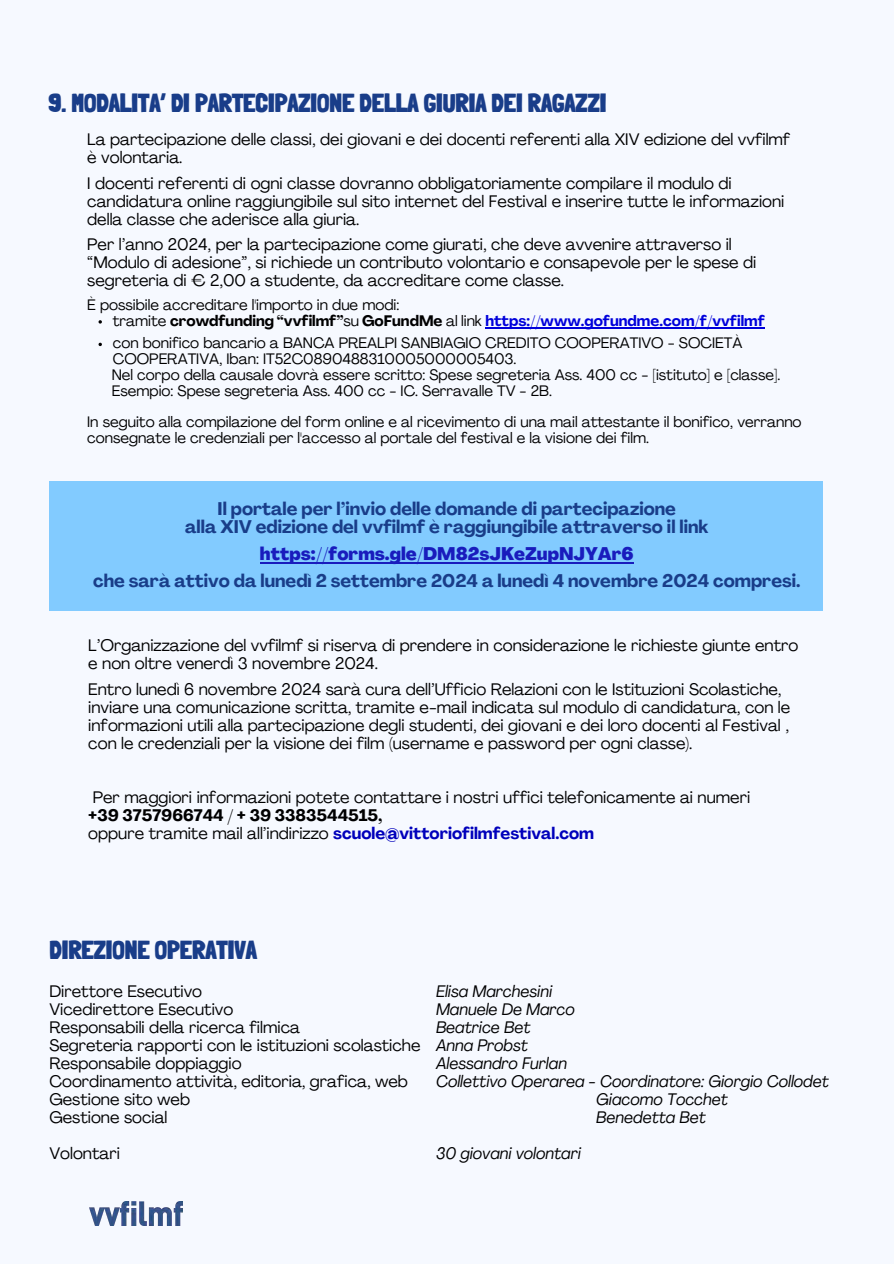
<style>
.page{position:relative;width:894px;height:1264px;background:#fff}
.page>*{position:absolute;margin:0;border:0;box-sizing:border-box;transform-origin:0 0}
.t1{font:900 25.5px "Londrina Solid";color:#193d89}
.t2{font:700 18px/18px "Agrandir";color:#193d89;text-align:center}
.t3{font:16.5px/18px "Agrandir";color:#000}
.t4{font:italic 16.5px "Agrandir";color:#000}
.t5{font:15px/15.8px "Agrandir";color:#000}
.s1{font-weight:700}
.s2{font-weight:700;color:#0000db}
.s3{font-weight:800;color:#191cbd}
.s4{font-weight:700;color:#00b}
</style>
<div class="page">
<div style="left:0;top:0;width:893px;height:1263px;background:#f6f9ff"></div>
<img style="left:89px;top:1201px;width:94px;height:23px">
<svg style="left:98px;top:343px;width:4px;height:3px"></svg>
<div style="left:49px;top:482px;width:773px;height:129px;background:#82cbff"></div>
<hr style="left:485px;top:328px;width:279px;height:1px;background:#0000db">
<hr style="left:260px;top:562px;width:373px;height:1px;background:#191cbd">
<p class="t1" style="left:48px;top:88px;width:559px">9. MODALITA’ DI PARTECIPAZIONE DELLA GIURIA DEI RAGAZZI</p>
<h3 class="t3" style="left:87px;top:131px;width:704px">La partecipazione delle classi, dei giovani e dei docenti referenti alla XIV edizione del vvfilmf è volontaria.</h3>
<h3 class="t3" style="left:87px;top:175px;width:698px">I docenti referenti di ogni classe dovranno obbligatoriamente compilare il modulo di candidatura online raggiungibile sul sito internet del Festival e inserire tutte le informazioni della classe che aderisce alla giuria.</h3>
<h3 class="t3" style="left:87px;top:237px;width:670px">Per l’anno 2024, per la partecipazione come giurati, che deve avvenire attraverso il “Modulo di adesione”, si richiede un contributo volontario e consapevole per le spese di segreteria di € 2,00 a studente, da accreditare come classe.</h3>
<p class="t5" style="left:87px;top:298px;width:313px">È possibile accreditare l'importo in due modi:</p>
<p class="t5" style="left:113px;top:311px;width:653px;line-height:22.5px">tramite <span class="s1">crowdfunding “vvfilmf”</span>su <span class="s1">GoFundMe</span> al link <span class="s2">https://www.gofundme.com/f/vvfilmf </span>con bonifico bancario a BANCA PREALPI SANBIAGIO CREDITO COOPERATIVO - SOCIETÀ</p>
<p class="t5" style="left:112px;top:352px;width:669px">COOPERATIVA, Iban: IT52C0890488310005000005403.<br>Nel corpo della causale dovrà essere scritto: Spese segreteria Ass. 400 cc - [istituto] e [classe].<br>Esempio: Spese segreteria Ass. 400 cc - IC. Serravalle TV - 2B.</p>
<p class="t5" style="left:87px;top:415px;width:715px">In seguito alla compilazione del form online e al ricevimento di una mail attestante il bonifico, verranno consegnate le credenziali per l'accesso al portale del festival e la visione dei film.</p>
<h2 class="t2" style="left:185px;top:501px;width:524px">Il portale per l’invio delle domande di partecipazione<br>alla XIV edizione del vvfilmf è raggiungibile attraverso il link</h2>
<h2 class="t2" style="left:93px;top:542px;width:708px;line-height:27px"><span class="s3">https://forms.gle/DM82sJKeZupNJYAr6<br></span>che sarà attivo da lunedì 2 settembre 2024 a lunedì 4 novembre 2024 compresi.</h2>
<h3 class="t3" style="left:88px;top:638px;width:711px">L’Organizzazione del vvfilmf si riserva di prendere in considerazione le richieste giunte entro e non oltre venerdì 3 novembre 2024.</h3>
<h3 class="t3" style="left:88px;top:682px;width:703px">Entro lunedì 6 novembre 2024 sarà cura dell’Ufficio Relazioni con le Istituzioni Scolastiche, inviare una comunicazione scritta, tramite e-mail indicata sul modulo di candidatura, con le informazioni utili alla partecipazione degli studenti, dei giovani e dei loro docenti al Festival , con le credenziali per la visione dei film (username e password per ogni classe).</h3>
<h3 class="t3" style="left:88px;top:790px;width:663px">Per maggiori informazioni potete contattare i nostri uffici telefonicamente ai numeri <span class="s1">+39 3757966744 / + 39 3383544515,<br></span>oppure tramite mail all’indirizzo <span class="s4">scuole@vittoriofilmfestival.com</span></h3>
<h3 class="t1" style="left:49px;top:934px;width:209px">DIREZIONE OPERATIVA</h3>
<h1 class="t3" style="left:49px;top:983px;width:372px">Direttore Esecutivo<br>Vicedirettore Esecutivo<br>Responsabili della ricerca filmica<br>Segreteria rapporti con le istituzioni scolastiche<br>Responsabile doppiaggio<br>Coordinamento attività, editoria, grafica, web<br>Gestione sito web<br>Gestione social</h1>
<h3 class="t3" style="left:49px;top:1145px;width:72px">Volontari</h3>
<h3 class="t4" style="left:436px;top:984px;width:118px">Elisa Marchesini</h3>
<h3 class="t4" style="left:436px;top:1002px;width:140px">Manuele De Marco</h3>
<h3 class="t4" style="left:436px;top:1020px;width:96px">Beatrice Bet</h3>
<h3 class="t4" style="left:436px;top:1038px;width:93px">Anna Probst</h3>
<h3 class="t4" style="left:436px;top:1056px;width:132px">Alessandro Furlan</h3>
<h3 class="t4" style="left:436px;top:1074px;width:394px">Collettivo Operarea - Coordinatore: Giorgio Collodet</h3>
<h3 class="t4" style="left:596px;top:1092px;width:133px">Giacomo Tocchet</h3>
<h3 class="t4" style="left:596px;top:1110px;width:111px">Benedetta Bet</h3>
<h3 class="t4" style="left:436px;top:1146px;width:146px">30 giovani volontari</h3>
</div>
